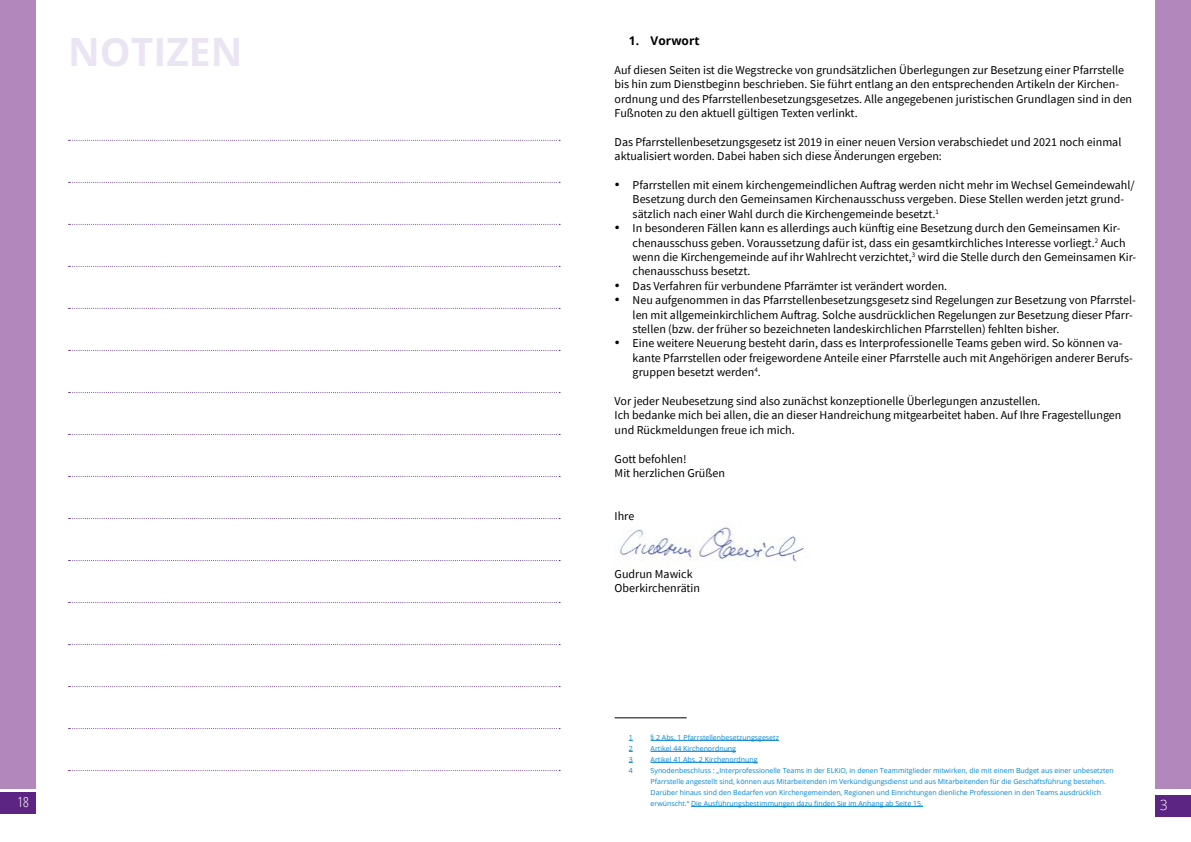
<style>
.page{position:relative;width:1191px;height:842px;background:#fff}
.page>*{position:absolute;margin:0;border:0;box-sizing:border-box;transform-origin:0 0}
.t1{font:700 39px "Open Sans";color:#ebe5f3}
.Fußnoten{font:300 condensed 14px "Open Sans";color:#fff}
.t2{font:300 14px "Open Sans";color:#fff}
.No_Spacing{font:12px/14.4px "Source Sans Pro";color:#000}
.t3{font:700 12px "Open Sans";color:#000}
.Fußnoten-2{font:7px "Open Sans";color:#0086ce}
</style>
<div class="page">
<div style="left:0;top:792px;width:36px;height:22px;background:#5c2483"></div>
<div style="left:0;top:0;width:36px;height:788px;background:#b288bc"></div>
<div style="left:1155px;top:795px;width:36px;height:21px;background:#5c2483"></div>
<div style="left:1155px;top:0;width:36px;height:788px;background:#b288bc"></div>
<svg style="left:69px;top:140px;width:491px;height:1px"></svg>
<svg style="left:69px;top:182px;width:491px;height:1px"></svg>
<svg style="left:69px;top:224px;width:491px;height:1px"></svg>
<svg style="left:69px;top:266px;width:491px;height:1px"></svg>
<svg style="left:69px;top:308px;width:491px;height:1px"></svg>
<svg style="left:69px;top:350px;width:491px;height:1px"></svg>
<svg style="left:69px;top:392px;width:491px;height:1px"></svg>
<svg style="left:69px;top:434px;width:491px;height:1px"></svg>
<svg style="left:69px;top:476px;width:491px;height:1px"></svg>
<svg style="left:69px;top:518px;width:491px;height:1px"></svg>
<svg style="left:69px;top:560px;width:491px;height:1px"></svg>
<svg style="left:69px;top:602px;width:491px;height:1px"></svg>
<svg style="left:69px;top:644px;width:491px;height:1px"></svg>
<svg style="left:69px;top:686px;width:491px;height:1px"></svg>
<svg style="left:69px;top:728px;width:491px;height:1px"></svg>
<svg style="left:69px;top:770px;width:491px;height:1px"></svg>
<img style="left:614px;top:526px;width:193px;height:43px">
<hr style="left:614px;top:717px;width:72px;height:1px;background:#000">
<hr style="left:650px;top:740px;width:129px;height:1px;background:#0086ce">
<hr style="left:650px;top:751px;width:86px;height:1px;background:#0086ce">
<hr style="left:650px;top:762px;width:107px;height:1px;background:#0086ce">
<hr style="left:691px;top:806px;width:232px;height:1px;background:#0086ce">
<p class="t1" style="left:68px;top:24px;width:176px">NOTIZEN</p>
<p class="t3" style="left:629px;top:32px;width:72px">1. Vorwort</p>
<p class="No_Spacing" style="left:614px;top:63px;width:519px">Auf diesen Seiten ist die Wegstrecke von grundsätzlichen Überlegungen zur Besetzung einer Pfarrstelle bis hin zum Dienstbeginn beschrieben. Sie führt entlang an den entsprechenden Artikeln der Kirchen&shy;ordnung und des Pfarrstellenbesetzungsgesetzes. Alle angegebenen juristischen Grundlagen sind in den Fußnoten zu den aktuell gültigen Texten verlinkt.</p>
<p class="No_Spacing" style="left:614px;top:135px;width:508px">Das Pfarrstellenbesetzungsgesetz ist 2019 in einer neuen Version verabschiedet und 2021 noch einmal aktualisiert worden. Dabei haben sich diese Änderungen ergeben:</p>
<p class="No_Spacing" style="left:632px;top:178px;width:503px;text-indent:-18px">• Pfarrstellen mit einem kirchengemeindlichen Auftrag werden nicht mehr im Wechsel Gemeindewahl/<br>Besetzung durch den Gemeinsamen Kirchenausschuss vergeben. Diese Stellen werden jetzt grund&shy;sätzlich nach einer Wahl durch die Kirchengemeinde besetzt.<sup>1</sup></p>
<p class="No_Spacing" style="left:632px;top:221px;width:505px;text-indent:-18px">• In besonderen Fällen kann es allerdings auch künftig eine Besetzung durch den Gemeinsamen Kir&shy;chenausschuss geben. Voraussetzung dafür ist, dass ein gesamtkirchliches Interesse vorliegt.<sup>2</sup> Auch wenn die Kirchengemeinde auf ihr Wahlrecht verzichtet,<sup>3</sup> wird die Stelle durch den Gemeinsamen Kir&shy;chenausschuss besetzt.</p>
<p class="No_Spacing" style="left:614px;top:279px;width:334px">• Das Verfahren für verbundene Pfarrämter ist verändert worden.</p>
<p class="No_Spacing" style="left:632px;top:293px;width:505px;text-indent:-18px">• Neu aufgenommen in das Pfarrstellenbesetzungsgesetz sind Regelungen zur Besetzung von Pfarrstel&shy;len mit allgemeinkirchlichem Auftrag. Solche ausdrücklichen Regelungen zur Besetzung dieser Pfarr&shy;stellen (bzw. der früher so bezeichneten landeskirchlichen Pfarrstellen) fehlten bisher.</p>
<p class="No_Spacing" style="left:632px;top:336px;width:502px;text-indent:-18px">• Eine weitere Neuerung besteht darin, dass es Interprofessionelle Teams geben wird. So können va&shy;kante Pfarrstellen oder freigewordene Anteile einer Pfarrstelle auch mit Angehörigen anderer Berufs&shy;gruppen besetzt werden<sup>4</sup>.</p>
<p class="No_Spacing" style="left:614px;top:394px;width:427px">Vor jeder Neubesetzung sind also zunächst konzeptionelle Überlegungen anzustellen.</p>
<p class="No_Spacing" style="left:614px;top:408px;width:508px">Ich bedanke mich bei allen, die an dieser Handreichung mitgearbeitet haben. Auf Ihre Fragestellungen und Rückmeldungen freue ich mich.</p>
<p class="No_Spacing" style="left:614px;top:451px;width:74px">Gott befohlen!</p>
<p class="No_Spacing" style="left:614px;top:466px;width:112px">Mit herzlichen Grüßen</p>
<p class="No_Spacing" style="left:614px;top:509px;width:21px">Ihre</p>
<p class="No_Spacing" style="left:614px;top:567px;width:87px">Gudrun Mawick<br>Oberkirchenrätin</p>
<p class="Fußnoten-2" style="left:629px;top:732px;width:6px">1</p>
<p class="Fußnoten-2" style="left:650px;top:732px;width:130px">§ 2 Abs. 1 Pfarrstellenbesetzungsgesetz</p>
<p class="Fußnoten-2" style="left:629px;top:743px;width:6px">2</p>
<p class="Fußnoten-2" style="left:650px;top:743px;width:87px">Artikel 44 Kirchenordnung</p>
<p class="Fußnoten-2" style="left:629px;top:754px;width:6px">3</p>
<p class="Fußnoten-2" style="left:650px;top:754px;width:108px">Artikel 41 Abs. 2 Kirchenordnung</p>
<p class="Fußnoten-2" style="left:629px;top:765px;width:6px">4</p>
<p class="Fußnoten-2" style="left:650px;top:765px;width:464px">Synodenbeschluss : „Interprofessionelle Teams in der ELKiO, in denen Teammitglieder mitwirken, die mit einem Budget aus einer unbesetzten</p>
<p class="Fußnoten-2" style="left:650px;top:776px;width:457px">Pfarrstelle angestellt sind, können aus Mitarbeitenden im Verkündigungsdienst und aus Mitarbeitenden für die Geschäftsführung bestehen.</p>
<p class="Fußnoten-2" style="left:650px;top:787px;width:452px">Darüber hinaus sind den Bedarfen von Kirchengemeinden, Regionen und Einrichtungen dienliche Professionen in den Teams ausdrücklich</p>
<p class="Fußnoten-2" style="left:650px;top:798px;width:274px">erwünscht.“ Die Ausführungsbestimmungen dazu finden Sie im Anhang ab Seite 15.</p>
<p class="Fußnoten" style="left:18px;top:792px;width:13px">18</p>
<p class="t2" style="left:1159px;top:795px;width:9px">3</p>
</div>
